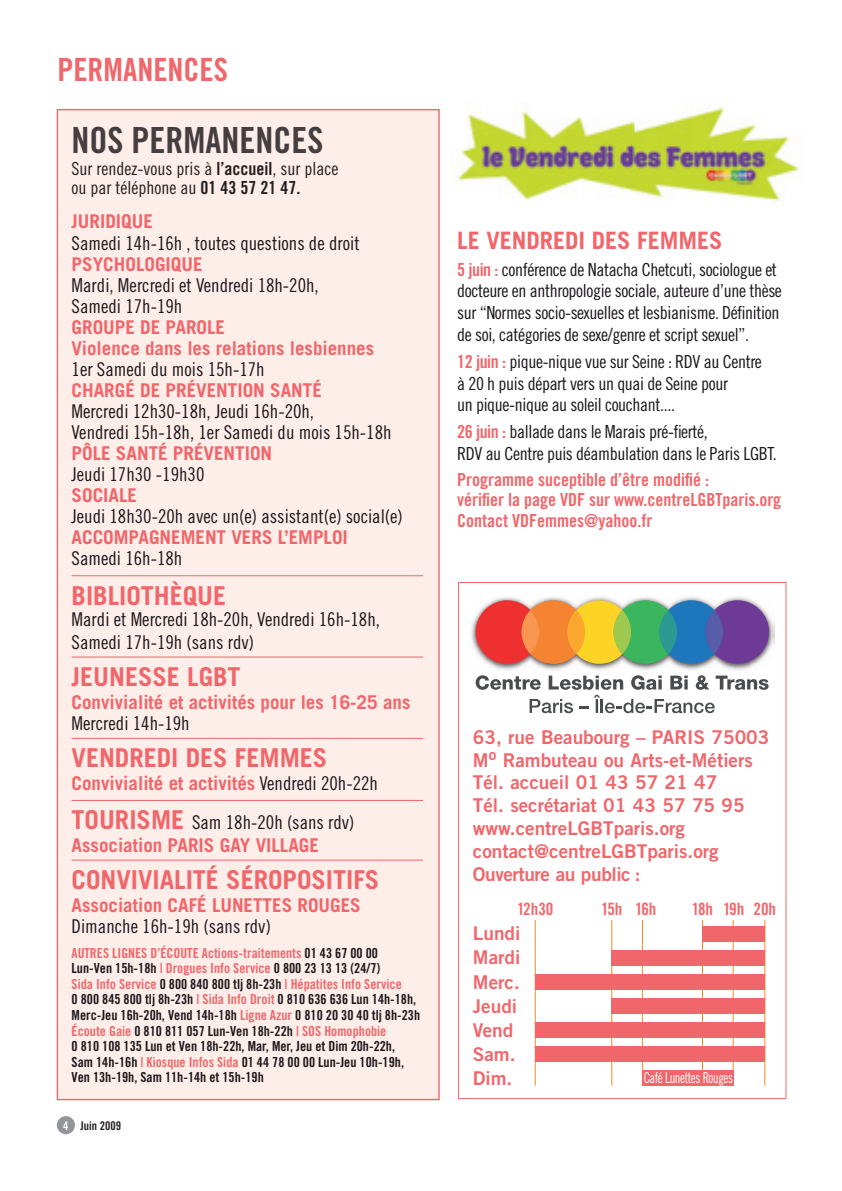
<style>
.page{position:relative;width:842px;height:1191px;background:#fff}
.page>*{position:absolute;margin:0;border:0;box-sizing:border-box;transform-origin:0 0}
.t1{font:36px "Trade Gothic Bold Cond Twenty";color:#443e40}
.t2{font:32px "Trade Gothic Bold Cond Twenty";color:#f1666a}
.t3{font:700 26px "Trade Gothic";color:#f1666a}
.t4{font:700 24px "Trade Gothic";color:#f1666a}
.t5{font:19px/21px "Trade Gothic Cond Eighteen";color:#1a161a}
.t6{font:700 19px/21px "Trade Gothic";color:#f1666a}
.t7{font:19px/24px "Trade Gothic Bold Two";color:#f1666a}
.t8{font:18px/21.6px "Trade Gothic Cond Eighteen";letter-spacing:-.02em;color:#1a161a}
.t9{font:18px/20.4px "Trade Gothic Bold Cond Twenty";color:#f1666a}
.t10{font:18px/19px "Trade Gothic Cond Eighteen";color:#231f20}
.t11{font:17px "Trade Gothic Bold Cond Twenty";color:#f1666a}
.t12{font:15px "Trade Gothic Cond Eighteen";letter-spacing:-.03em;color:#fff;scale:.84 1}
.t13{font:13.8px/15.6px "Trade Gothic Bold Cond Twenty";color:#1a161a}
.t14{font:12px "Trade Gothic Bold Cond Twenty";color:#231f20}
.s1{font-family:"Trade Gothic Bold Cond Twenty"}
.s2{font-family:"Trade Gothic Cond Eighteen";font-weight:400;color:#1a161a}
.s3{font-family:"Trade Gothic";font-weight:700;font-size:26px;color:#f1666a}
.s4{color:#f1666a}
.s5{color:#fff}
.s6{font-family:"Trade Gothic Bold Cond Twenty";color:#f1666a}
</style>
<div class="page">
<div style="left:57px;top:1116px;width:18px;height:18px;background:#939598;border-radius:50%"></div>
<div style="left:57px;top:109px;width:383px;height:991px;background:#feeeea;border:1px solid #f1666a"></div>
<hr style="left:72px;top:575px;width:351px;height:1px;background:#f1666a">
<hr style="left:72px;top:656px;width:351px;height:1px;background:#f1666a">
<hr style="left:72px;top:738px;width:351px;height:1px;background:#f1666a">
<hr style="left:72px;top:800px;width:351px;height:1px;background:#f1666a">
<hr style="left:72px;top:859px;width:351px;height:1px;background:#f1666a">
<svg style="left:534px;top:920px;width:232px;height:166px"></svg>
<hr style="left:535px;top:920px;width:1px;height:165px;background:#f68b1f">
<hr style="left:611px;top:920px;width:1px;height:165px;background:#f68b1f">
<hr style="left:642px;top:920px;width:1px;height:165px;background:#f68b1f">
<hr style="left:702px;top:920px;width:1px;height:165px;background:#f68b1f">
<hr style="left:733px;top:920px;width:1px;height:165px;background:#f68b1f">
<hr style="left:764px;top:920px;width:1px;height:165px;background:#f68b1f">
<div style="left:702px;top:925px;width:63px;height:16px;background:#f1666a"></div>
<div style="left:612px;top:949px;width:153px;height:16px;background:#f1666a"></div>
<div style="left:535px;top:973px;width:230px;height:16px;background:#f1666a"></div>
<div style="left:612px;top:997px;width:153px;height:16px;background:#f1666a"></div>
<div style="left:535px;top:1021px;width:230px;height:16px;background:#f1666a"></div>
<div style="left:535px;top:1045px;width:230px;height:16px;background:#f1666a"></div>
<div style="left:642px;top:1069px;width:92px;height:16px;background:#f1666a"></div>
<svg style="left:475px;top:675px;width:294px;height:38px"></svg>
<img style="left:471px;top:616px;width:304px;height:54px">
<svg style="left:473px;top:597px;width:296px;height:66px"></svg>
<div style="left:476px;top:600px;width:63px;height:64px;background:#ee3030;border-radius:50%"></div>
<div style="left:522px;top:600px;width:63px;height:64px;background:#f58432;border-radius:50%"></div>
<div style="left:568px;top:600px;width:63px;height:64px;background:#fdd426;border-radius:50%"></div>
<div style="left:614px;top:600px;width:63px;height:64px;background:#3cb65e;border-radius:50%"></div>
<div style="left:660px;top:600px;width:63px;height:64px;background:#1e76bd;border-radius:50%"></div>
<div style="left:706px;top:600px;width:63px;height:64px;background:#6d3a96;border-radius:50%"></div>
<div style="left:706px;top:610px;width:17px;height:44px;background:#575da9;border-radius:50%"></div>
<div style="left:660px;top:610px;width:17px;height:44px;background:#2b9a93;border-radius:50%"></div>
<div style="left:614px;top:610px;width:17px;height:44px;background:#9fc84e;border-radius:50%"></div>
<div style="left:568px;top:610px;width:17px;height:44px;background:#faa730;border-radius:50%"></div>
<div style="left:522px;top:610px;width:17px;height:44px;background:#f79551;border-radius:50%"></div>
<img style="left:456px;top:107px;width:343px;height:95px">
<h2 class="t2" style="left:57px;top:50px;width:172px">Permanences</h2>
<h1 class="t1" style="left:72px;top:118px;width:168px">NOS PERMANENCES</h1>
<h3 class="t10" style="left:72px;top:159px;width:268px">Sur rendez-vous pris à <span class="s1">l’accueil</span>, sur place ou par téléphone au <span class="s1">01 43 57 21 47.</span></h3>
<h3 class="t6" style="left:72px;top:210px;width:83px">JURIDIQUE</h3>
<h3 class="t5" style="left:72px;top:232px;width:290px">Samedi 14h-16h , toutes questions de droit</h3>
<h3 class="t6" style="left:72px;top:253px;width:132px">PSYCHOLOGIQUE</h3>
<h3 class="t5" style="left:72px;top:274px;width:249px">Mardi, Mercredi et Vendredi 18h-20h,<br>Samedi 17h-19h</h3>
<h3 class="t6" style="left:72px;top:316px;width:304px">GROUPE DE PAROLE<br>Violence dans les relations lesbiennes</h3>
<h3 class="t5" style="left:72px;top:358px;width:195px">1er Samedi du mois 15h-17h</h3>
<h3 class="t6" style="left:72px;top:379px;width:252px">CHARGÉ DE PRÉVENTION SANTÉ</h3>
<h3 class="t5" style="left:72px;top:400px;width:321px">Mercredi 12h30-18h, Jeudi 16h-20h,<br>Vendredi 15h-18h, 1er Samedi du mois 15h-18h</h3>
<h3 class="t6" style="left:72px;top:442px;width:202px">PÔLE SANTÉ PRÉVENTION</h3>
<h3 class="t5" style="left:72px;top:463px;width:134px">Jeudi 17h30 -19h30</h3>
<h3 class="t6" style="left:72px;top:484px;width:67px">SOCIALE</h3>
<h3 class="t5" style="left:72px;top:505px;width:333px">Jeudi 18h30-20h avec un(e) assistant(e) social(e)</h3>
<h3 class="t6" style="left:72px;top:526px;width:278px">ACCOMPAGNEMENT VERS L’EMPLOI</h3>
<h3 class="t5" style="left:72px;top:548px;width:112px">Samedi 16h-18h</h3>
<h3 class="t3" style="left:72px;top:579px;width:156px">BIBLIOTHÈQUE</h3>
<h3 class="t5" style="left:72px;top:608px;width:310px;line-height:22.8px">Mardi et Mercredi 18h-20h, Vendredi 16h-18h,<br>Samedi 17h-19h (sans rdv)</h3>
<h3 class="t3" style="left:72px;top:660px;width:171px">JEUNESSE LGBT</h3>
<h3 class="t6" style="left:72px;top:691px;width:340px">Convivialité et activités pour les 16-25 ans</h3>
<h3 class="t5" style="left:72px;top:713px;width:120px">Mercredi 14h-19h</h3>
<h3 class="t3" style="left:72px;top:742px;width:257px">VENDREDI DES FEMMES</h3>
<h3 class="t6" style="left:72px;top:772px;width:308px">Convivialité et activités <span class="s2">Vendredi 20h-22h</span></h3>
<h3 class="t5" style="left:72px;top:812px;width:284px"><span class="s3">TOURISME</span> Sam 18h-20h (sans rdv)</h3>
<h3 class="t6" style="left:72px;top:834px;width:249px">Association PARIS GAY VILLAGE</h3>
<h3 class="t3" style="left:72px;top:863px;width:309px">CONVIVIALITÉ SÉROPOSITIFS</h3>
<h3 class="t6" style="left:72px;top:894px;width:291px">Association CAFÉ LUNETTES ROUGES</h3>
<h3 class="t5" style="left:72px;top:916px;width:201px">Dimanche 16h-19h (sans rdv)</h3>
<p class="t13" style="left:72px;top:944px;width:350px"><span class="s4">AUTRES LIGNES D’ÉCOUTE Actions-traitements</span> 01 43 67 00 00<br>Lun-Ven 15h-18h <span class="s4">| Drogues Info Service</span> 0 800 23 13 13 (24/7)<br><span class="s4">Sida Info Service</span> 0 800 840 800 tlj 8h-23h <span class="s4">| Hépatites Info Service<br></span>0 800 845 800 tlj 8h-23h <span class="s4">| Sida Info Droit</span> 0 810 636 636 Lun 14h-18h, Merc-Jeu 16h-20h, Vend 14h-18h <span class="s4">Ligne Azur</span> 0 810 20 30 40 tlj 8h-23h <span class="s4">Écoute Gaie</span> 0 810 811 057 Lun-Ven 18h-22h <span class="s4">| SOS Homophobie<br></span>0 810 108 135 Lun et Ven 18h-22h, Mar, Mer, Jeu et Dim 20h-22h,<br>Sam 14h-16h <span class="s4">| Kiosque Infos Sida</span> 01 44 78 00 00 Lun-Jeu 10h-19h, Ven 13h-19h, Sam 11h-14h et 15h-19h</p>
<p class="t14" style="left:63px;top:1118px;width:60px"><span class="s5">4</span> Juin 2009</p>
<h3 class="t4" style="left:457px;top:225px;width:267px">LE VENDREDI DES FEMMES</h3>
<h3 class="t8" style="left:457px;top:258px;width:326px"><span class="s6">5 juin :</span> conférence de Natacha Chetcuti, sociologue et docteure en anthropologie sociale, auteure d’une thèse sur “Normes socio-sexuelles et lesbianisme. Définition de soi, catégories de sexe/genre et script sexuel”.</h3>
<h3 class="t8" style="left:457px;top:350px;width:306px"><span class="s6">12 juin :</span> pique-nique vue sur Seine : RDV au Centre à 20 h puis départ vers un quai de Seine pour<br>un pique-nique au soleil couchant....</h3>
<h3 class="t8" style="left:457px;top:421px;width:321px"><span class="s6">26 juin :</span> ballade dans le Marais pré-fierté,<br>RDV au Centre puis déambulation dans le Paris LGBT.</h3>
<h3 class="t9" style="left:457px;top:469px;width:326px">Programme suceptible d’être modifié :<br>vérifier la page VDF sur www.centreLGBTparis.org<br>Contact VDFemmes@yahoo.fr</h3>
<h3 class="t7" style="left:473px;top:725px;width:298px;line-height:22.8px">63, rue Beaubourg – PARIS 75003<br>M<sup>o</sup> Rambuteau ou Arts-et-Métiers<br>Tél. accueil 01 43 57 21 47<br>Tél. secrétariat 01 43 57 75 95 www.centreLGBTparis.org contact@centreLGBTparis.org<br>Ouverture au public :</h3>
<p class="t11" style="left:517px;top:898px;width:38px">12h30</p>
<p class="t11" style="left:601px;top:898px;width:57px">15h 16h</p>
<p class="t11" style="left:692px;top:898px;width:86px">18h 19h 20h</p>
<h3 class="t7" style="left:473px;top:921px;width:49px">Lundi<br>Mardi<br>Merc.<br>Jeudi<br>Vend<br>Sam.<br>Dim.</h3>
<p class="t12" style="left:644px;top:1068px;width:108px">Café Lunettes Rouges</p>
</div>
